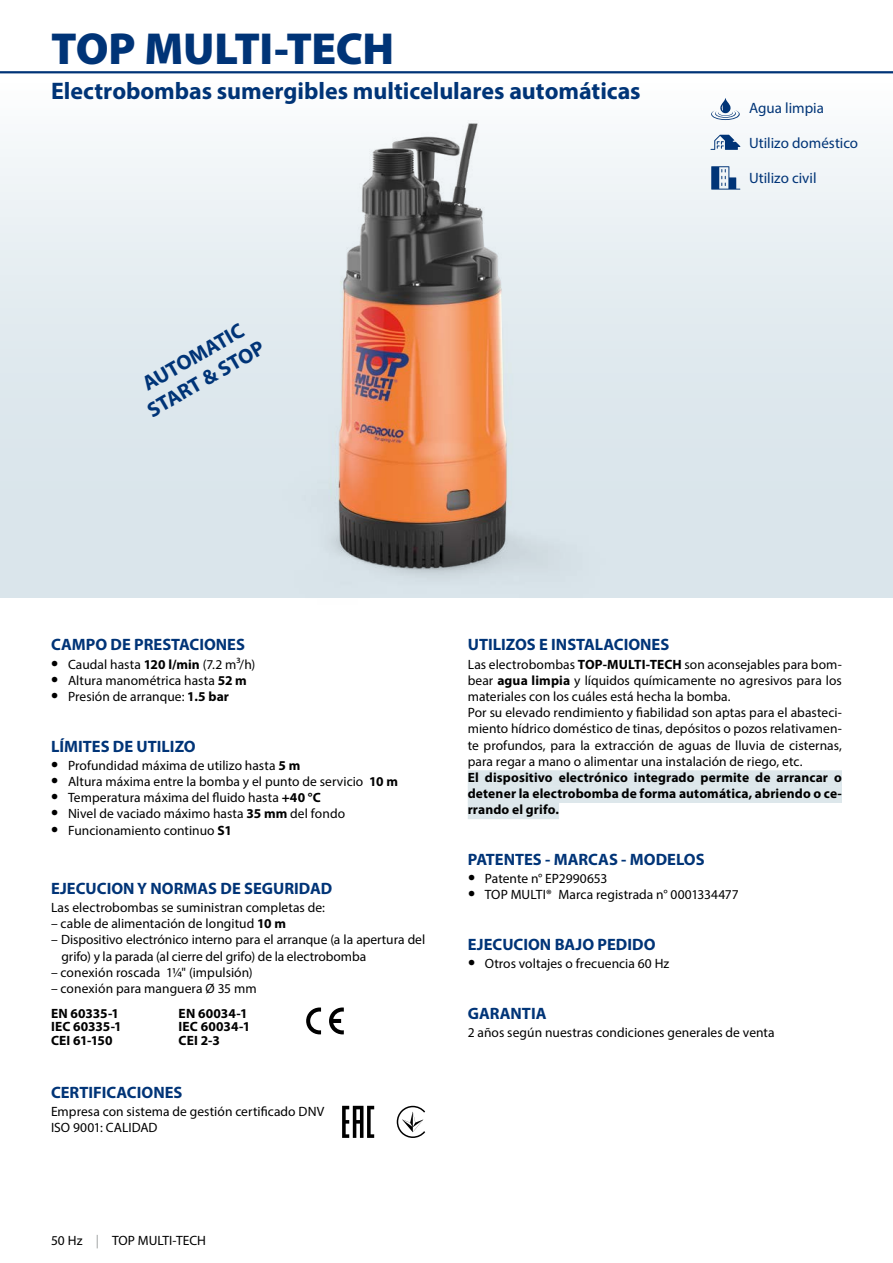
<style>
.page{position:relative;width:893px;height:1263px;background:#fff}
.page>*{position:absolute;margin:0;border:0;box-sizing:border-box;transform-origin:0 0}
.t1{font:900 45px "Myriad Pro";letter-spacing:-.01em;color:#003477}
.t2{font:700 24px "Myriad Pro";color:#003477}
.t3{font:700 21px/25.2px "Myriad Pro";color:#003477;text-align:center}
.t4{font:700 16.5px "Myriad Pro";color:#003477}
.t5{font:15px "Myriad Pro";color:#003477}
.t6{font:13.5px/16.2px "Myriad Pro";letter-spacing:.005em;color:#000}
.t7{font:700 13.5px/13.5px "Myriad Pro";letter-spacing:.01em;color:#000}
.s1{font-weight:700;font-size:21px}
.s2{font-weight:700}
.s3{color:#9c9e9f}
</style>
<div class="page">
<div style="left:0;top:72px;width:893px;height:525px;background:linear-gradient(to bottom,#f7fafb,#d2e0e7)"></div>
<hr style="left:0;top:71px;width:893px;height:2px;background:#003477">
<img style="left:225px;top:121px;width:399px;height:477px">
<img style="left:339px;top:124px;width:167px;height:444px">
<div style="left:468px;top:770px;width:374px;height:17px;background:#dde7eb"></div>
<div style="left:468px;top:786px;width:374px;height:17px;background:#dde7eb"></div>
<div style="left:468px;top:803px;width:91px;height:16px;background:#dde7eb"></div>
<svg style="left:329px;top:1007px;width:15px;height:27px"></svg>
<svg style="left:306px;top:1007px;width:15px;height:27px"></svg>
<svg style="left:342px;top:1106px;width:32px;height:32px"></svg>
<svg style="left:397px;top:1106px;width:28px;height:32px"></svg>
<svg style="left:711px;top:98px;width:29px;height:22px"></svg>
<svg style="left:711px;top:166px;width:29px;height:24px"></svg>
<svg style="left:710px;top:135px;width:30px;height:15px"></svg>
<h1 class="t1" style="left:51px;top:18px;width:345px">TOP MULTI-TECH</h1>
<h2 class="t2" style="left:51px;top:75px;width:591px">Electrobombas sumergibles multicelulares automáticas</h2>
<h3 class="t3" style="left:130px;top:378px;width:133px;rotate:-30deg">AUTOMATIC<br>START &amp; STOP</h3>
<p class="t5" style="left:749px;top:99px;width:76px">Agua limpia</p>
<p class="t5" style="left:749px;top:134px;width:110px">Utilizo doméstico</p>
<p class="t5" style="left:749px;top:169px;width:69px">Utilizo civil</p>
<p class="t4" style="left:51px;top:634px;width:195px">CAMPO DE PRESTACIONES</p>
<p class="t6" style="left:51px;top:656px;width:206px"><span class="s1">•</span> Caudal hasta <span class="s2">120 l/min</span> (7.2 m³/h)</p>
<p class="t6" style="left:51px;top:672px;width:197px"><span class="s1">•</span> Altura manométrica hasta <span class="s2">52 m</span></p>
<p class="t6" style="left:51px;top:688px;width:179px"><span class="s1">•</span> Presión de arranque: <span class="s2">1.5 bar</span></p>
<p class="t4" style="left:51px;top:735px;width:146px">LÍMITES DE UTILIZO</p>
<p class="t6" style="left:51px;top:757px;width:250px"><span class="s1">•</span> Profundidad máxima de utilizo hasta <span class="s2">5 m</span></p>
<p class="t6" style="left:51px;top:773px;width:348px"><span class="s1">•</span> Altura máxima entre la bomba y el punto de servicio <span class="s2">10 m</span></p>
<p class="t6" style="left:51px;top:789px;width:271px"><span class="s1">•</span> Temperatura máxima del fluido hasta <span class="s2">+40 °C</span></p>
<p class="t6" style="left:51px;top:805px;width:295px"><span class="s1">•</span> Nivel de vaciado máximo hasta <span class="s2">35 mm</span> del fondo</p>
<p class="t6" style="left:51px;top:822px;width:182px"><span class="s1">•</span> Funcionamiento continuo <span class="s2">S1</span></p>
<p class="t4" style="left:51px;top:877px;width:283px">EJECUCION Y NORMAS DE SEGURIDAD</p>
<p class="t6" style="left:51px;top:899px;width:275px">Las electrobombas se suministran completas de:</p>
<p class="t6" style="left:51px;top:915px;width:237px">– cable de alimentación de longitud <span class="s2">10 m</span></p>
<p class="t6" style="left:62px;top:931px;width:365px;text-indent:-11px">– Dispositivo electrónico interno para el arranque (a la apertura del grifo) y la parada (al cierre del grifo) de la electrobomba</p>
<p class="t6" style="left:51px;top:964px;width:203px">– conexión roscada 1¼" (impulsión)</p>
<p class="t6" style="left:51px;top:980px;width:207px">– conexión para manguera Ø 35 mm</p>
<p class="t7" style="left:51px;top:1006px;width:72px">EN 60335-1<br>IEC 60335-1<br>CEI 61-150</p>
<p class="t7" style="left:179px;top:1006px;width:73px">EN 60034-1<br>IEC 60034-1<br>CEI 2-3</p>
<p class="t4" style="left:51px;top:1081px;width:133px">CERTIFICACIONES</p>
<p class="t6" style="left:51px;top:1103px;width:275px">Empresa con sistema de gestión certificado DNV<br>ISO 9001: CALIDAD</p>
<p class="t6" style="left:51px;top:1232px;width:156px">50 Hz <span class="s3">|</span> TOP MULTI-TECH</p>
<p class="t6" style="left:51px;top:1232px;width:22px">322</p>
<p class="t4" style="left:468px;top:634px;width:203px">UTILIZOS E INSTALACIONES</p>
<p class="t6" style="left:468px;top:656px;width:376px">Las electrobombas <span class="s2">TOP-MULTI-TECH</span> son aconsejables para bom&shy;bear <span class="s2">agua limpia</span> y líquidos químicamente no agresivos para los materiales con los cuáles está hecha la bomba.<br>Por su elevado rendimiento y fiabilidad son aptas para el abasteci&shy;miento hídrico doméstico de tinas, depósitos o pozos relativamen&shy;te profundos, para la extracción de aguas de lluvia de cisternas, para regar a mano o alimentar una instalación de riego, etc.</p>
<p class="t7" style="left:468px;top:769px;width:376px;line-height:16.2px;text-align:justify">El dispositivo electrónico integrado permite de arrancar o detener la electrobomba de forma automática, abriendo o ce&shy;rrando el grifo.</p>
<p class="t4" style="left:468px;top:848px;width:238px">PATENTES - MARCAS - MODELOS</p>
<p class="t6" style="left:468px;top:870px;width:141px"><span class="s1">•</span> Patente n° EP2990653</p>
<p class="t6" style="left:468px;top:886px;width:272px"><span class="s1">•</span> TOP MULTI® Marca registrada n° 0001334477</p>
<p class="t4" style="left:468px;top:934px;width:189px">EJECUCION BAJO PEDIDO</p>
<p class="t6" style="left:468px;top:955px;width:203px"><span class="s1">•</span> Otros voltajes o frecuencia 60 Hz</p>
<p class="t4" style="left:468px;top:1002px;width:80px">GARANTIA</p>
<p class="t6" style="left:468px;top:1024px;width:308px">2 años según nuestras condiciones generales de venta</p>
</div>
